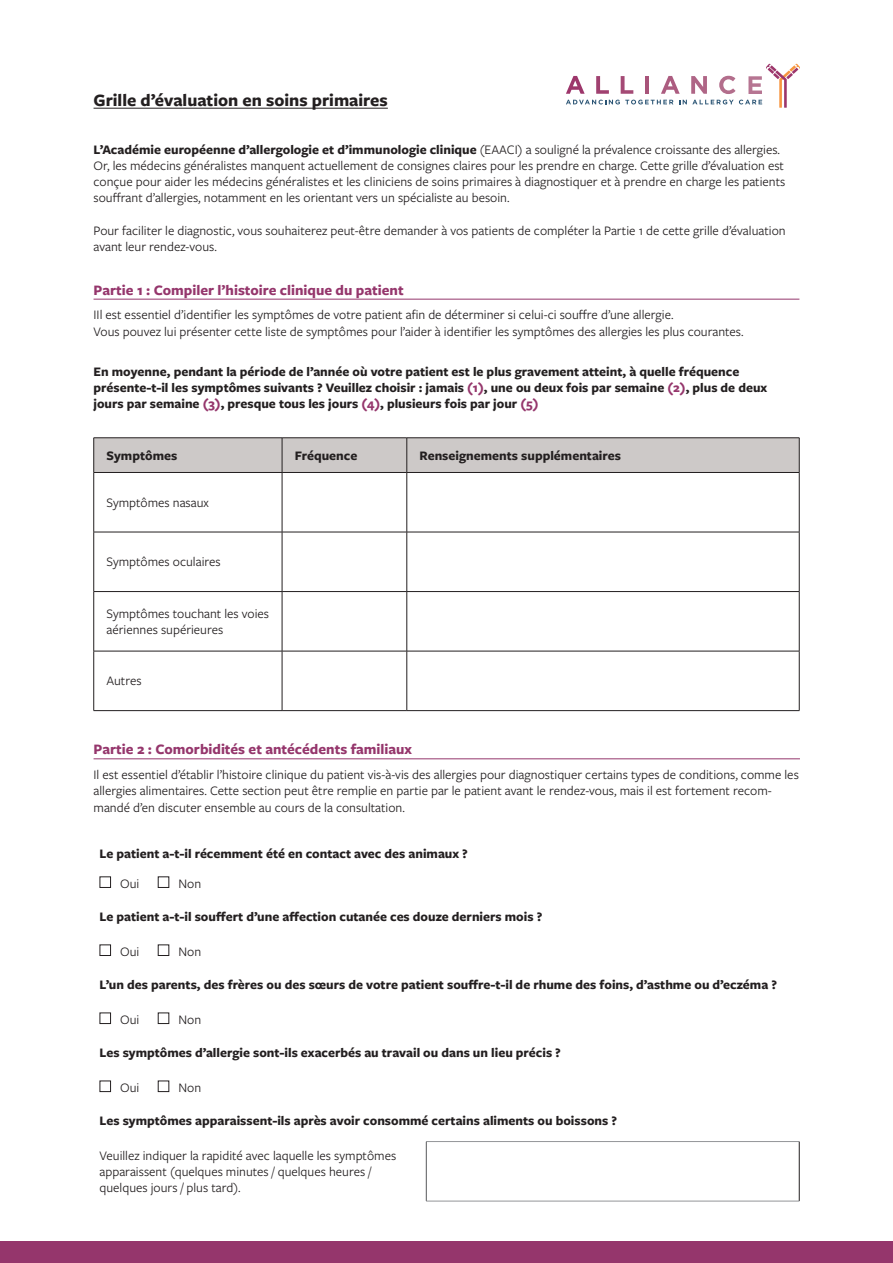
<style>
.page{position:relative;width:893px;height:1263px;background:#fff}
.page>*{position:absolute;margin:0;border:0;box-sizing:border-box;transform-origin:0 0}
.t1{font:700 18px "Freight Sans Pro";color:#231f20}
.Main_Header{font:700 15px "Freight Sans Pro";color:#95366c}
.Body{font:13.5px/16.2px "Freight Sans Pro";color:#231f20}
.Body-2{font:700 13.5px/16.2px "Freight Sans Pro";color:#231f20}
.s1{font-weight:700}
.s2{color:#95366c}
</style>
<div class="page">
<svg style="left:566px;top:64px;width:234px;height:44px"></svg>
<div style="left:0;top:1242px;width:893px;height:21px;background:#95366c"></div>
<hr style="left:94px;top:299px;width:705px;height:1px;background:#95366c">
<hr style="left:94px;top:108px;width:294px;height:1px;background:#231f20">
<div style="left:94px;top:438px;width:705px;height:34px;background:#cdc9c8"></div>
<hr style="left:282px;top:438px;width:1px;height:34px;background:#231f20">
<hr style="left:407px;top:438px;width:1px;height:34px;background:#231f20">
<hr style="left:94px;top:472px;width:188px;height:1px;background:#231f20">
<hr style="left:93px;top:473px;width:1px;height:59px;background:#231f20">
<hr style="left:282px;top:472px;width:125px;height:1px;background:#231f20">
<hr style="left:282px;top:473px;width:1px;height:59px;background:#231f20">
<hr style="left:407px;top:472px;width:392px;height:1px;background:#231f20">
<hr style="left:407px;top:473px;width:1px;height:59px;background:#231f20">
<hr style="left:799px;top:473px;width:1px;height:59px;background:#231f20">
<hr style="left:94px;top:532px;width:188px;height:1px;background:#231f20">
<hr style="left:93px;top:532px;width:1px;height:59px;background:#231f20">
<hr style="left:282px;top:532px;width:125px;height:1px;background:#231f20">
<hr style="left:282px;top:532px;width:1px;height:59px;background:#231f20">
<hr style="left:407px;top:532px;width:392px;height:1px;background:#231f20">
<hr style="left:407px;top:532px;width:1px;height:59px;background:#231f20">
<hr style="left:799px;top:532px;width:1px;height:59px;background:#231f20">
<hr style="left:94px;top:591px;width:188px;height:1px;background:#231f20">
<hr style="left:93px;top:592px;width:1px;height:59px;background:#231f20">
<hr style="left:282px;top:591px;width:125px;height:1px;background:#231f20">
<hr style="left:282px;top:592px;width:1px;height:59px;background:#231f20">
<hr style="left:407px;top:591px;width:392px;height:1px;background:#231f20">
<hr style="left:407px;top:592px;width:1px;height:59px;background:#231f20">
<hr style="left:799px;top:592px;width:1px;height:59px;background:#231f20">
<hr style="left:94px;top:651px;width:188px;height:1px;background:#231f20">
<hr style="left:93px;top:651px;width:1px;height:59px;background:#231f20">
<hr style="left:282px;top:651px;width:125px;height:1px;background:#231f20">
<hr style="left:282px;top:651px;width:1px;height:59px;background:#231f20">
<hr style="left:407px;top:651px;width:392px;height:1px;background:#231f20">
<hr style="left:407px;top:651px;width:1px;height:59px;background:#231f20">
<hr style="left:799px;top:651px;width:1px;height:59px;background:#231f20">
<hr style="left:94px;top:710px;width:188px;height:1px;background:#231f20">
<hr style="left:282px;top:710px;width:125px;height:1px;background:#231f20">
<hr style="left:407px;top:710px;width:392px;height:1px;background:#231f20">
<hr style="left:94px;top:437px;width:188px;height:1px;background:#231f20">
<hr style="left:93px;top:438px;width:1px;height:34px;background:#231f20">
<hr style="left:282px;top:437px;width:125px;height:1px;background:#231f20">
<hr style="left:407px;top:437px;width:392px;height:1px;background:#231f20">
<hr style="left:799px;top:438px;width:1px;height:34px;background:#231f20">
<hr style="left:94px;top:758px;width:706px;height:1px;background:#95366c">
<hr style="left:426px;top:1141px;width:373px;height:1px;background:#939598">
<hr style="left:426px;top:1201px;width:373px;height:1px;background:#939598">
<hr style="left:426px;top:1142px;width:1px;height:59px;background:#57585a">
<hr style="left:799px;top:1142px;width:1px;height:59px;background:#231f20">
<div style="left:100px;top:876px;width:11px;height:12px;border:1px solid #231f20"></div>
<div style="left:158px;top:876px;width:11px;height:12px;border:1px solid #231f20"></div>
<div style="left:100px;top:944px;width:11px;height:12px;border:1px solid #231f20"></div>
<div style="left:158px;top:944px;width:11px;height:12px;border:1px solid #231f20"></div>
<div style="left:100px;top:1012px;width:11px;height:12px;border:1px solid #231f20"></div>
<div style="left:158px;top:1012px;width:11px;height:12px;border:1px solid #231f20"></div>
<div style="left:100px;top:1080px;width:11px;height:12px;border:1px solid #231f20"></div>
<div style="left:158px;top:1080px;width:11px;height:12px;border:1px solid #231f20"></div>
<p class="t1" style="left:94px;top:88px;width:296px">Grille d’évaluation en soins primaires</p>
<p class="Body" style="left:94px;top:141px;width:693px"><span class="s1">L’Académie européenne d’allergologie et d’immunologie clinique</span> (EAACI) a souligné la prévalence croissante des allergies.<br>Or, les médecins généralistes manquent actuellement de consignes claires pour les prendre en charge. Cette grille d’évaluation est conçue pour aider les médecins généralistes et les cliniciens de soins primaires à diagnostiquer et à prendre en charge les patients souffrant d’allergies, notamment en les orientant vers un spécialiste au besoin.</p>
<p class="Body" style="left:94px;top:222px;width:694px">Pour faciliter le diagnostic, vous souhaiterez peut-être demander à vos patients de compléter la Partie 1 de cette grille d’évaluation avant leur rendez-vous.</p>
<p class="Main_Header" style="left:94px;top:279px;width:312px">Partie 1 : Compiler l’histoire clinique du patient</p>
<p class="Body" style="left:94px;top:306px;width:652px">IIl est essentiel d’identifier les symptômes de votre patient afin de déterminer si celui-ci souffre d’une allergie.<br>Vous pouvez lui présenter cette liste de symptômes pour l’aider à identifier les symptômes des allergies les plus courantes.</p>
<p class="Body-2" style="left:94px;top:363px;width:675px">En moyenne, pendant la période de l’année où votre patient est le plus gravement atteint, à quelle fréquence présente-t-il les symptômes suivants ? Veuillez choisir : jamais <span class="s2">(1)</span>, une ou deux fois par semaine <span class="s2">(2)</span>, plus de deux jours par semaine <span class="s2">(3)</span>, presque tous les jours <span class="s2">(4)</span>, plusieurs fois par jour <span class="s2">(5)</span></p>
<p class="Body-2" style="left:106px;top:447px;width:72px">Symptômes</p>
<p class="Body-2" style="left:295px;top:447px;width:64px">Fréquence</p>
<p class="Body-2" style="left:420px;top:447px;width:203px">Renseignements supplémentaires</p>
<p class="Body" style="left:106px;top:494px;width:104px">Symptômes nasaux</p>
<p class="Body" style="left:106px;top:553px;width:116px">Symptômes oculaires</p>
<p class="Body" style="left:106px;top:605px;width:164px">Symptômes touchant les voies aériennes supérieures</p>
<p class="Body" style="left:106px;top:672px;width:37px">Autres</p>
<p class="Main_Header" style="left:94px;top:739px;width:320px">Partie 2 : Comorbidités et antécédents familiaux</p>
<p class="Body" style="left:94px;top:766px;width:707px">Il est essentiel d’établir l’histoire clinique du patient vis-à-vis des allergies pour diagnostiquer certains types de conditions, comme les allergies alimentaires. Cette section peut être remplie en partie par le patient avant le rendez-vous, mais il est fortement recom&shy;mandé d’en discuter ensemble au cours de la consultation.</p>
<p class="Body-2" style="left:100px;top:845px;width:370px">Le patient a-t-il récemment été en contact avec des animaux ?</p>
<p class="Body" style="left:120px;top:875px;width:21px">Oui</p>
<p class="Body" style="left:178px;top:875px;width:24px">Non</p>
<p class="Body-2" style="left:100px;top:908px;width:444px">Le patient a-t-il souffert d’une affection cutanée ces douze derniers mois ?</p>
<p class="Body" style="left:120px;top:943px;width:21px">Oui</p>
<p class="Body" style="left:178px;top:943px;width:24px">Non</p>
<p class="Body-2" style="left:100px;top:976px;width:679px">L’un des parents, des frères ou des sœurs de votre patient souffre-t-il de rhume des foins, d’asthme ou d’eczéma ?</p>
<p class="Body" style="left:120px;top:1011px;width:21px">Oui</p>
<p class="Body" style="left:178px;top:1011px;width:24px">Non</p>
<p class="Body-2" style="left:100px;top:1044px;width:463px">Les symptômes d’allergie sont-ils exacerbés au travail ou dans un lieu précis ?</p>
<p class="Body" style="left:120px;top:1079px;width:21px">Oui</p>
<p class="Body" style="left:178px;top:1079px;width:24px">Non</p>
<p class="Body-2" style="left:100px;top:1112px;width:519px">Les symptômes apparaissent-ils après avoir consommé certains aliments ou boissons ?</p>
<p class="Body" style="left:100px;top:1147px;width:298px">Veuillez indiquer la rapidité avec laquelle les symptômes apparaissent (quelques minutes / quelques heures / quelques jours / plus tard).</p>
</div>
